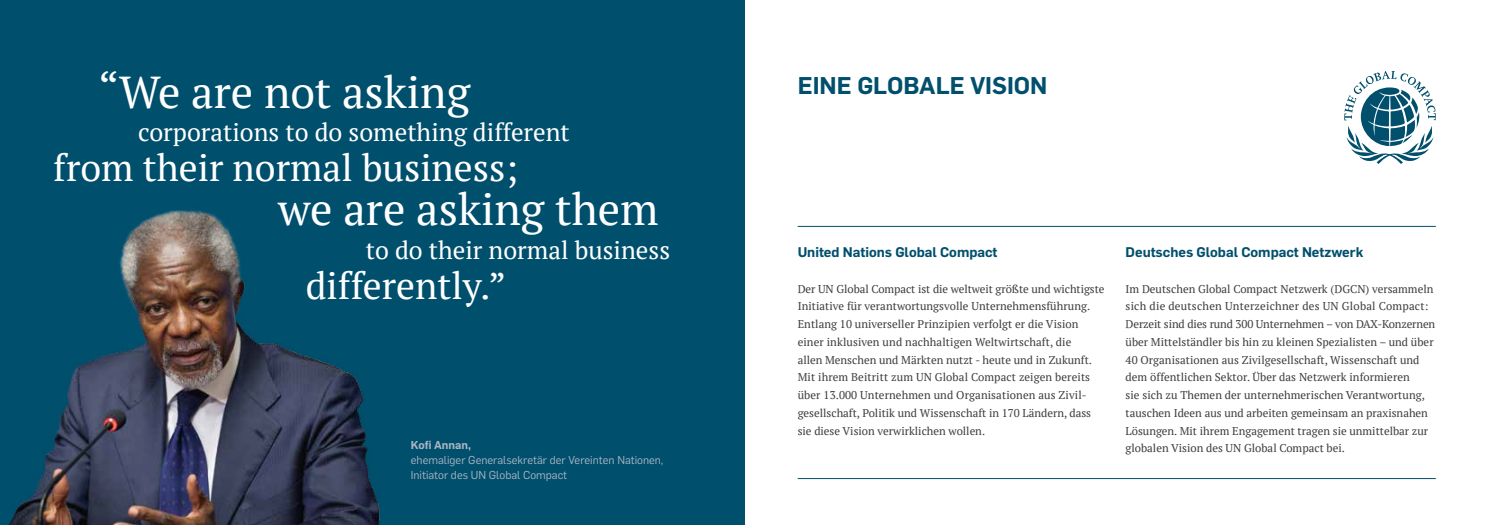
<style>
.page{position:relative;width:1489px;height:525px;background:#fff}
.page>*{position:absolute;margin:0;border:0;box-sizing:border-box;transform-origin:0 0}
.t1{font:44.5px "PT Serif";color:#fff}
.t2{font:37.62px "PT Serif";color:#fff}
.t3{font:25px "PT Serif";color:#fff}
.t4{font:600 23.75px "Flama";color:#004f6c}
.t5{font:600 13.75px "Flama";color:#004f6c}
.t6{font:11.25px/17.8px "PT Serif";color:#3c3c3b}
.t7{font:11.25px/15px "Flama";color:#aab5c4}
.t8{font:600 11.25px "Flama";color:#aab5c4}
</style>
<div class="page">
<div style="left:0;top:0;width:744px;height:524px;background:#004f6c"></div>
<img style="left:9px;top:210px;width:371px;height:314px">
<svg style="left:1344px;top:71px;width:91px;height:93px"></svg>
<hr style="left:797px;top:478px;width:638px;height:1px;background:#004f6c">
<hr style="left:797px;top:226px;width:638px;height:1px;background:#004f6c">
<h1 class="t1" style="left:98px;top:63px;width:373px">“We are not asking</h1>
<h3 class="t3" style="left:138px;top:116px;width:433px">corporations to do something different</h3>
<h2 class="t2" style="left:53px;top:143px;width:466px">from their normal business;</h2>
<h1 class="t1" style="left:278px;top:180px;width:382px">we are asking them</h1>
<h3 class="t3" style="left:366px;top:233px;width:306px">to do their normal business</h3>
<h2 class="t2" style="left:306px;top:261px;width:202px">differently.”</h2>
<p class="t8" style="left:411px;top:436px;width:62px">Kofi Annan,</p>
<p class="t7" style="left:411px;top:451px;width:254px">ehemaliger Generalsekretär der Vereinten Nationen,<br>Initiator des UN Global Compact</p>
<h3 class="t4" style="left:797px;top:68px;width:251px">EINE GLOBALE VISION</h3>
<p class="t5" style="left:797px;top:242px;width:201px">United Nations Global Compact</p>
<p class="t6" style="left:797px;top:279px;width:308px">Der UN Global Compact ist die weltweit größte und wichtigste Initiative für verantwortungsvolle Unternehmensführung.<br>Entlang 10 universeller Prinzipien verfolgt er die Vision einer inklusiven und nachhaltigen Weltwirtschaft, die<br>allen Menschen und Märkten nutzt - heute und in Zukunft.<br>Mit ihrem Beitritt zum UN Global Compact zeigen bereits über 13.000 Unternehmen und Organisationen aus Zivil&shy;gesellschaft, Politik und Wissenschaft in 170 Ländern, dass sie diese Vision verwirklichen wollen.</p>
<p class="t5" style="left:1125px;top:242px;width:239px">Deutsches Global Compact Netzwerk</p>
<p class="t6" style="left:1125px;top:279px;width:311px">Im Deutschen Global Compact Netzwerk (DGCN) versammeln sich die deutschen Unterzeichner des UN Global Compact:<br>Derzeit sind dies rund 300 Unternehmen – von DAX-Konzernen über Mittelständler bis hin zu kleinen Spezialisten – und über 40 Organisationen aus Zivilgesellschaft, Wissenschaft und dem öffentlichen Sektor. Über das Netzwerk informieren<br>sie sich zu Themen der unternehmerischen Verantwortung, tauschen Ideen aus und arbeiten gemeinsam an praxisnahen Lösungen. Mit ihrem Engagement tragen sie unmittelbar zur globalen Vision des UN Global Compact bei.</p>
</div>
